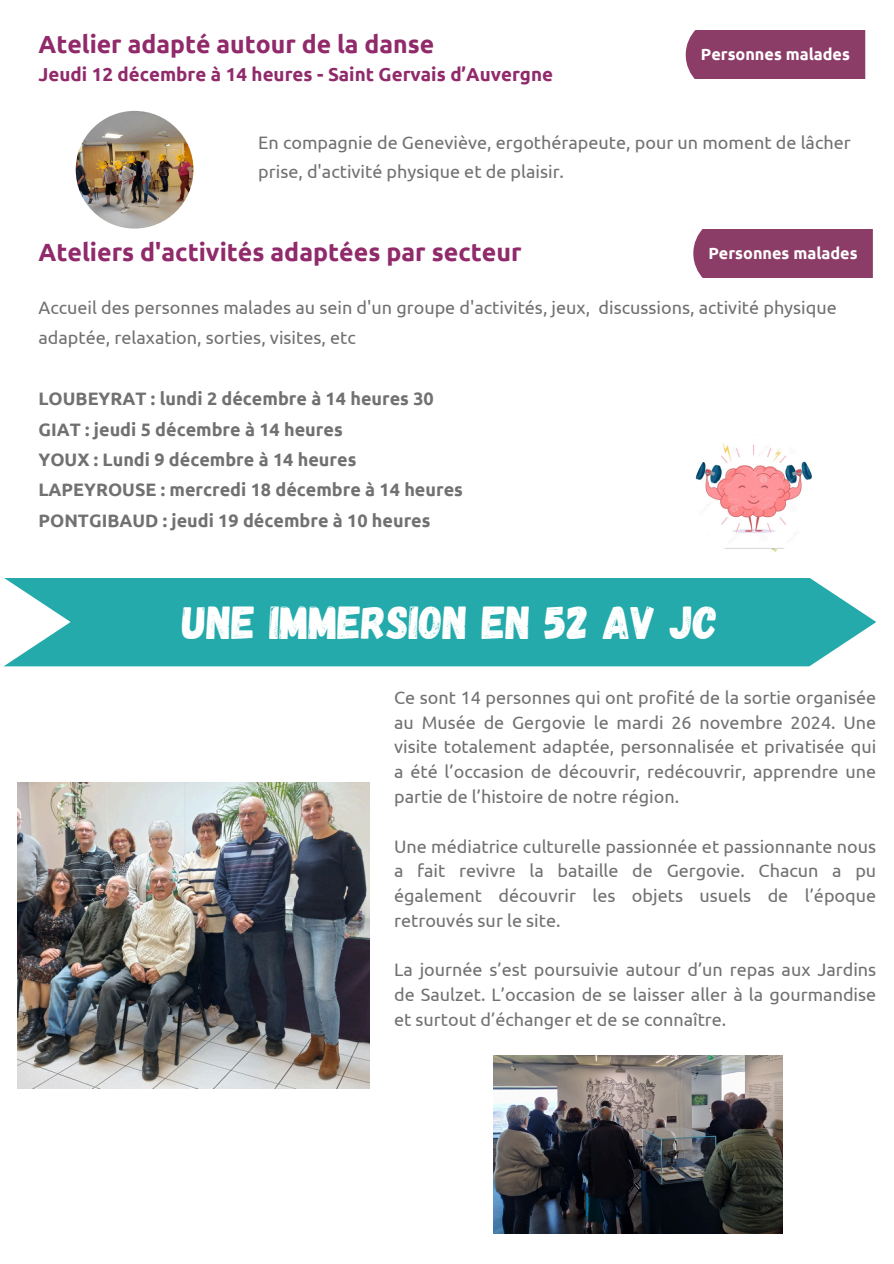
<style>
.page{position:relative;width:894px;height:1264px;background:#fff}
.page>*{position:absolute;margin:0;border:0;box-sizing:border-box;transform-origin:0 0}
.t1{font:46.2px "Gagalin";color:#fff}
.t2{font:700 24.9px "Ubuntu";color:#902a6b}
.t3{font:700 24.75px "Ubuntu";color:#902a6b}
.t4{font:700 18.75px "Ubuntu";color:#902a6b}
.t5{font:18px/24.8px "Ubuntu";color:#717171;text-align:justify}
.t6{font:700 18px/30.3px "Ubuntu";color:#717171}
.t7{font:700 16.2px "Ubuntu";color:#fff}
</style>
<div class="page">
<svg style="left:4px;top:578px;width:871px;height:88px;fill:#25aaab"></svg>
<div style="left:693px;top:229px;width:179px;height:48px;background:#8c3d67"></div>
<img style="left:693px;top:434px;width:121px;height:122px;border-radius:50%">
<img style="left:76px;top:111px;width:117px;height:117px;border-radius:50%">
<img style="left:17px;top:782px;width:352px;height:306px">
<img style="left:493px;top:1055px;width:289px;height:178px">
<div style="left:685px;top:31px;width:180px;height:47px;background:#8c3d67"></div>
<h3 class="t3" style="left:38px;top:30px;width:397px">Atelier adapté autour de la danse</h3>
<h3 class="t4" style="left:38px;top:64px;width:516px">Jeudi 12 décembre à 14 heures - Saint Gervais d’Auvergne</h3>
<h4 class="t7" style="left:700px;top:45px;width:150px">Personnes malades</h4>
<p class="t5" style="left:258px;top:128px;width:593px;line-height:29.2px">En compagnie de Geneviève, ergothérapeute, pour un moment de lâcher prise, d'activité physique et de plaisir.</p>
<h4 class="t2" style="left:38px;top:238px;width:484px">Ateliers d'activités adaptées par secteur</h4>
<p class="t7" style="left:708px;top:243px;width:150px">Personnes malades</p>
<p class="t5" style="left:38px;top:292px;width:799px;line-height:30.3px">Accueil des personnes malades au sein d'un groupe d'activités, jeux, discussions, activité physique adaptée, relaxation, sorties, visites, etc</p>
<p class="t6" style="left:38px;top:383px;width:426px">LOUBEYRAT : lundi 2 décembre à 14 heures 30<br>GIAT : jeudi 5 décembre à 14 heures<br>YOUX : Lundi 9 décembre à 14 heures LAPEYROUSE : mercredi 18 décembre à 14 heures PONTGIBAUD : jeudi 19 décembre à 10 heures</p>
<h3 class="t1" style="left:182px;top:592px;width:536px">UNE IMMERSION EN 52 AV JC</h3>
<h1 class="t5" style="left:394px;top:685px;width:483px">Ce sont 14 personnes qui ont profité de la sortie organisée au Musée de Gergovie le mardi 26 novembre 2024. Une visite totalement adaptée, personnalisée et privatisée qui a été l’occasion de découvrir, redécouvrir, apprendre une partie de l’histoire de notre région.</h1>
<p class="t5" style="left:394px;top:833px;width:483px">Une médiatrice culturelle passionnée et passionnante nous a fait revivre la bataille de Gergovie. Chacun a pu également découvrir les objets usuels de l’époque retrouvés sur le site.</p>
<h4 class="t5" style="left:394px;top:957px;width:483px">La journée s’est poursuivie autour d’un repas aux Jardins de Saulzet. L’occasion de se laisser aller à la gourmandise et surtout d’échanger et de se connaître.</h4>
</div>
